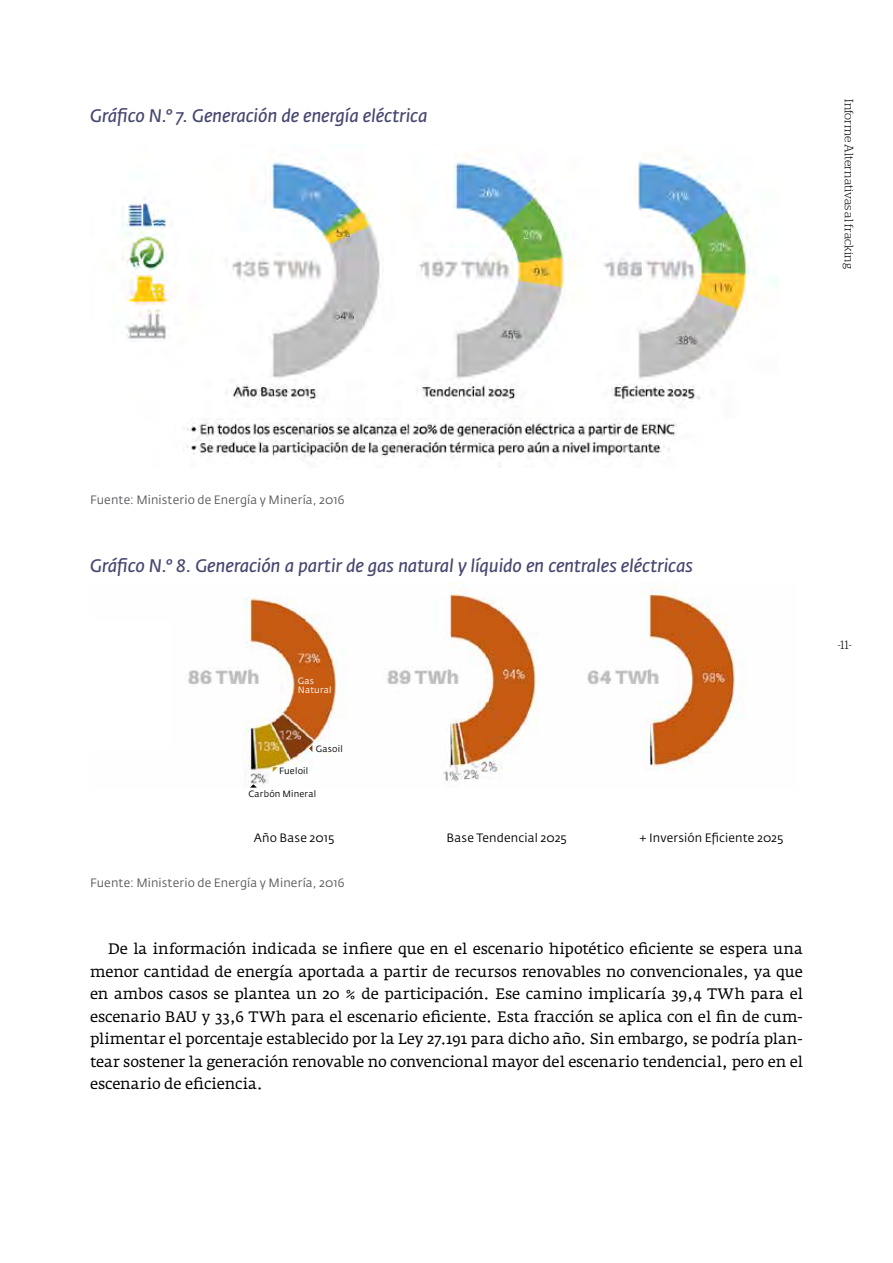
<style>
.page{position:relative;width:893px;height:1263px;background:#fff}
.page>*{position:absolute;margin:0;border:0;box-sizing:border-box;transform-origin:0 0}
.t1{font:italic 18px "Fedra Sans Pro";letter-spacing:-.01em;color:#46476f}
.t2{font:15px/22.5px "Fedra Serif A Pro";letter-spacing:-.005em;color:#000;text-align:justify}
.t3{font:12px "Fedra Sans Pro";letter-spacing:.01em;color:#58595b}
.t4{font:12px "Fedra Sans Pro";letter-spacing:.01em;color:#000}
.t5{font:300 12px "Stag";letter-spacing:.015em;color:#000}
.t6{font:9px "Fedra Sans Pro";letter-spacing:.025em;color:#000}
.t7{font:9px/9px "Fedra Sans Pro";letter-spacing:.015em;color:#fff}
</style>
<div class="page">
<img style="left:122px;top:154px;width:656px;height:303px">
<img style="left:188px;top:582px;width:557px;height:204px">
<svg style="left:273px;top:767px;width:5px;height:5px"></svg>
<svg style="left:309px;top:745px;width:3px;height:7px"></svg>
<svg style="left:250px;top:784px;width:7px;height:4px"></svg>
<p class="t1" style="left:90px;top:104px;width:339px">Gráfico N.° 7. Generación de energía eléctrica</p>
<p class="t5" style="left:856px;top:99px;width:171px;rotate:90deg">Informe Alternativas al fracking</p>
<p class="t3" style="left:90px;top:492px;width:256px">Fuente: Ministerio de Energía y Minería, 2016</p>
<p class="t1" style="left:90px;top:554px;width:604px">Gráfico N.° 8. Generación a partir de gas natural y líquido en centrales eléctricas</p>
<p class="t7" style="left:298px;top:676px;width:35px">Gas<br>Natural</p>
<p class="t6" style="left:279px;top:765px;width:31px">Fueloil</p>
<p class="t6" style="left:316px;top:743px;width:28px">Gasoil</p>
<p class="t6" style="left:248px;top:788px;width:69px">Carbón Mineral</p>
<p class="t4" style="left:254px;top:830px;width:82px">Año Base 2015</p>
<p class="t4" style="left:446px;top:830px;width:122px">Base Tendencial 2025</p>
<p class="t4" style="left:639px;top:830px;width:146px">+ Inversión Eficiente 2025</p>
<p class="t3" style="left:90px;top:875px;width:256px">Fuente: Ministerio de Energía y Minería, 2016</p>
<p class="t2" style="left:90px;top:938px;width:714px;text-indent:18px">De la información indicada se infiere que en el escenario hipotético eficiente se espera una menor cantidad de energía aportada a partir de recursos renovables no convencionales, ya que en ambos casos se plantea un 20 % de participación. Ese camino implicaría 39,4 TWh para el escenario BAU y 33,6 TWh para el escenario eficiente. Esta fracción se aplica con el fin de cum&shy;plimentar el porcentaje establecido por la Ley 27.191 para dicho año. Sin embargo, se podría plan&shy;tear sostener la generación renovable no convencional mayor del escenario tendencial, pero en el escenario de eficiencia.</p>
<p class="t5" style="left:838px;top:638px;width:16px">-11-</p>
</div>
